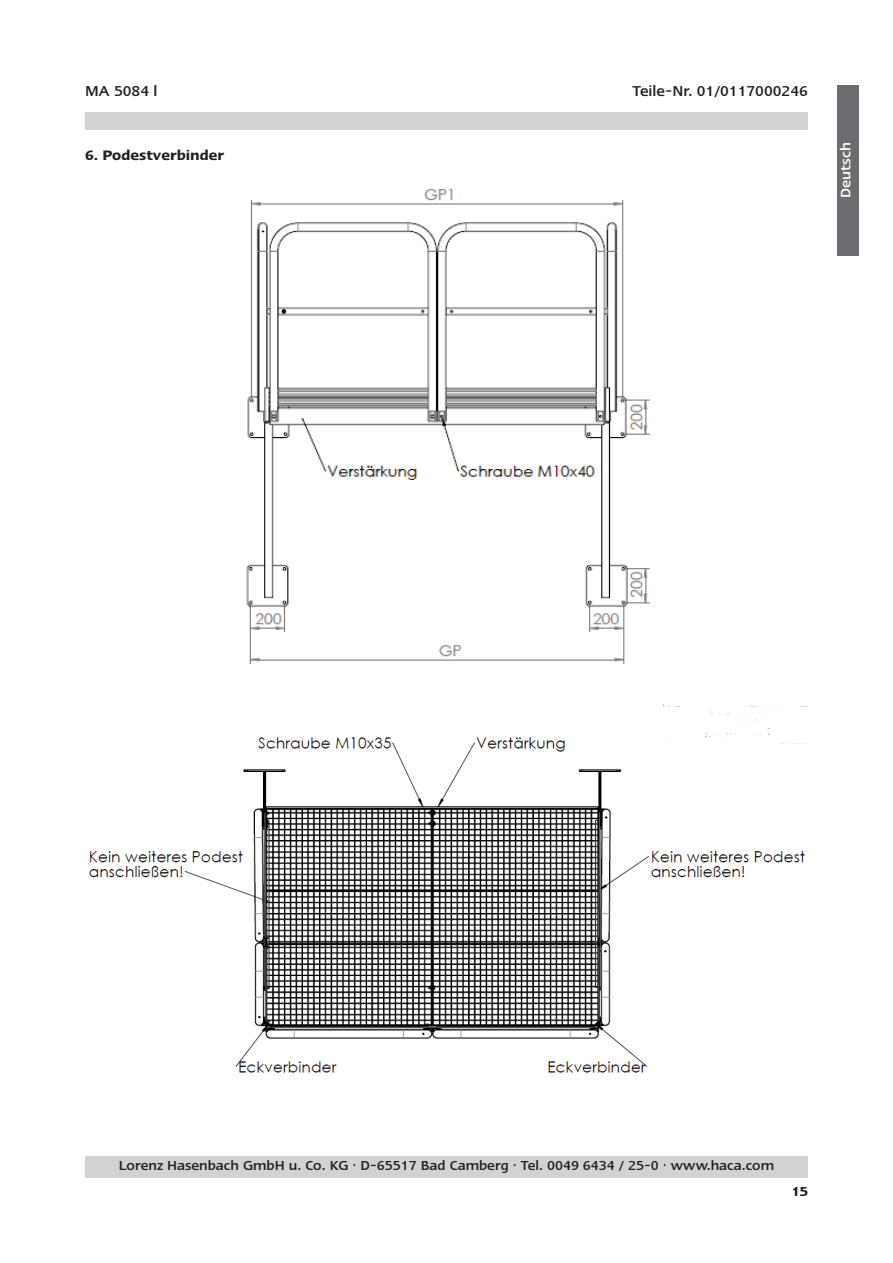
<style>
.page{position:relative;width:893px;height:1263px;background:#fff}
.page>*{position:absolute;margin:0;border:0;box-sizing:border-box;transform-origin:0 0}
.t1{font:500 16.5px "Linotype Ergo";color:#231f20}
.t2{font:600 15.75px "Linotype Ergo";color:#231f20}
.t3{font:500 15.75px "Linotype Ergo";color:#fff}
.t4{font:500 15px "Linotype Ergo";color:#231f20}
.t5{font:600 15px "Linotype Ergo";color:#231f20}
</style>
<div class="page">
<div style="left:85px;top:1157px;width:723px;height:21px;background:#d1d2d4"></div>
<div style="left:85px;top:113px;width:723px;height:17px;background:#d1d2d4"></div>
<div style="left:838px;top:85px;width:21px;height:170px;background:#6c6d70"></div>
<img style="left:246px;top:189px;width:404px;height:475px">
<img style="left:89px;top:705px;width:719px;height:368px">
<div style="left:801px;top:881px;width:14px;height:228px;background:#fff"></div>
<p class="t1" style="left:85px;top:85px;width:74px">MA 5084 l</p>
<p class="t1" style="left:632px;top:85px;width:177px">Teile-Nr. 01/0117000246</p>
<p class="t2" style="left:85px;top:150px;width:141px">6. Podestverbinder</p>
<p class="t3" style="left:840px;top:198px;width:57px;rotate:-90deg">Deutsch</p>
<p class="t4" style="left:119px;top:1160px;width:657px">Lorenz Hasenbach GmbH u. Co. KG · D-65517 Bad Camberg · Tel. 0049 6434 / 25-0 · www.haca.com</p>
<p class="t5" style="left:791px;top:1186px;width:18px">15</p>
</div>
